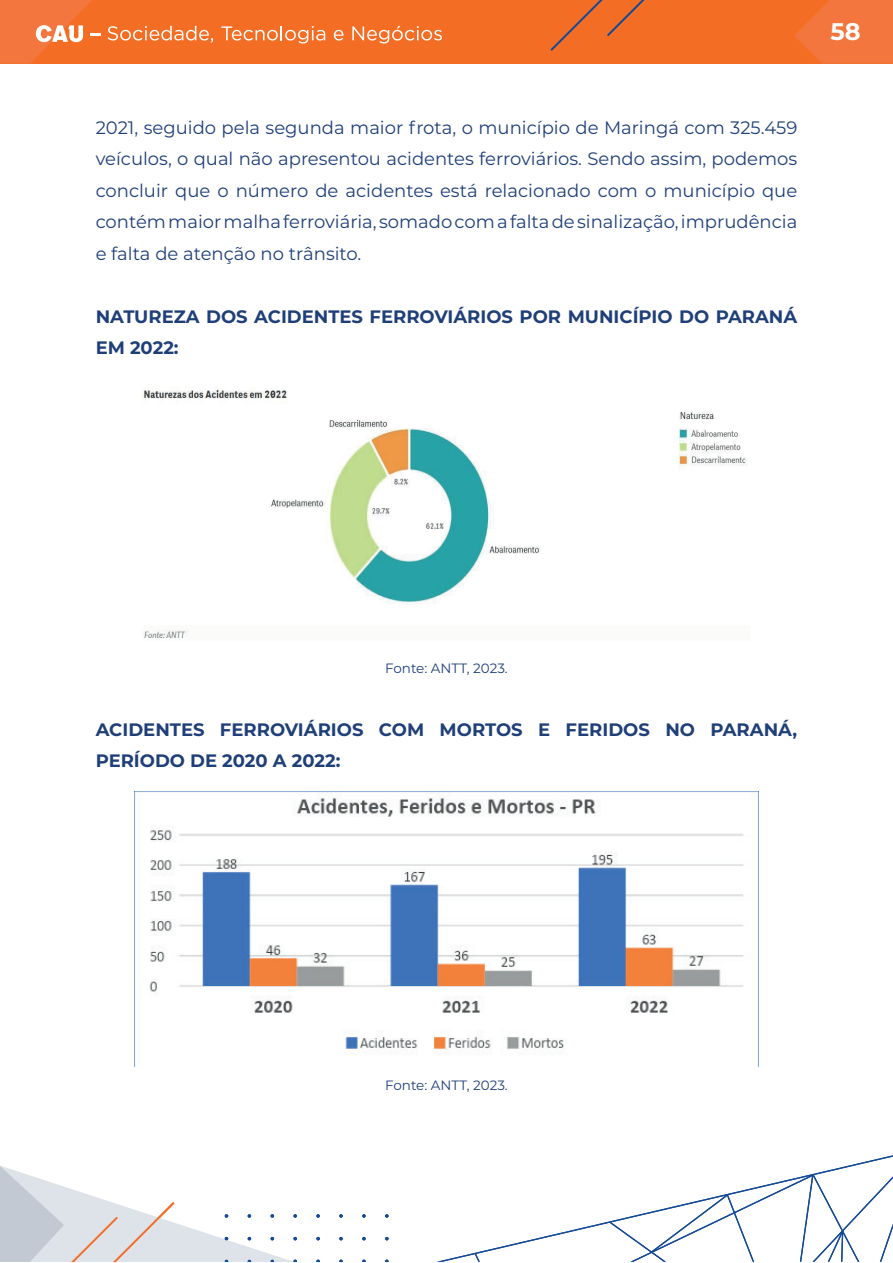
<style>
.page{position:relative;width:893px;height:1263px;background:#fff}
.page>*{position:absolute;margin:0;border:0;box-sizing:border-box;transform-origin:0 0}
.t1{font:700 24px "Montserrat";color:#fff}
.t2{font:18px/31.5px "Montserrat";color:#1f3f79;text-align:justify}
.t3{font:700 18px/31.5px "Montserrat";color:#1f3f79}
.t4{font:13.5px "Montserrat";color:#1f3f79}
</style>
<div class="page">
<div style="left:0;top:0;width:893px;height:64px;background:#f36e24"></div>
<svg style="left:550px;top:0;width:95px;height:51px"></svg>
<svg style="left:437px;top:1155px;width:456px;height:107px"></svg>
<svg style="left:475px;top:1253px;width:5px;height:9px"></svg>
<svg style="left:316px;top:1214px;width:4px;height:4px"></svg>
<svg style="left:339px;top:1214px;width:4px;height:4px"></svg>
<svg style="left:362px;top:1214px;width:4px;height:4px"></svg>
<svg style="left:385px;top:1214px;width:4px;height:4px"></svg>
<svg style="left:316px;top:1237px;width:4px;height:3px"></svg>
<svg style="left:339px;top:1237px;width:4px;height:3px"></svg>
<svg style="left:362px;top:1237px;width:4px;height:3px"></svg>
<svg style="left:385px;top:1237px;width:4px;height:3px"></svg>
<svg style="left:0;top:1166px;width:297px;height:96px"></svg>
<svg style="left:108px;top:26px;width:105px;height:17px"></svg>
<svg style="left:221px;top:26px;width:104px;height:18px"></svg>
<svg style="left:334px;top:30px;width:9px;height:11px"></svg>
<svg style="left:352px;top:26px;width:90px;height:18px"></svg>
<svg style="left:0;top:0;width:100px;height:64px"></svg>
<svg style="left:794px;top:0;width:99px;height:64px"></svg>
<svg style="left:610px;top:1166px;width:283px;height:96px"></svg>
<img style="left:142px;top:387px;width:606px;height:251px">
<img style="left:134px;top:792px;width:625px;height:274px">
<p class="t2" style="left:96px;top:111px;width:703px">2021, seguido pela segunda maior frota, o município de Maringá com 325.459 veículos, o qual não apresentou acidentes ferroviários. Sendo assim, podemos concluir que o número de acidentes está relacionado com o município que contém maior malha ferroviária, somado com a falta de sinalização, imprudência e falta de atenção no trânsito.</p>
<p class="t3" style="left:96px;top:299px;width:703px">NATUREZA DOS ACIDENTES FERROVIÁRIOS POR MUNICÍPIO DO PARANÁ<br>EM 2022:</p>
<h1 class="t1" style="left:830px;top:14px;width:32px">58</h1>
<p class="t4" style="left:385px;top:658px;width:124px">Fonte: ANTT, 2023.</p>
<p class="t3" style="left:96px;top:712px;width:703px">ACIDENTES FERROVIÁRIOS COM MORTOS E FERIDOS NO PARANÁ,<br>PERÍODO DE 2020 A 2022:</p>
<p class="t4" style="left:385px;top:1076px;width:124px">Fonte: ANTT, 2023.</p>
</div>
